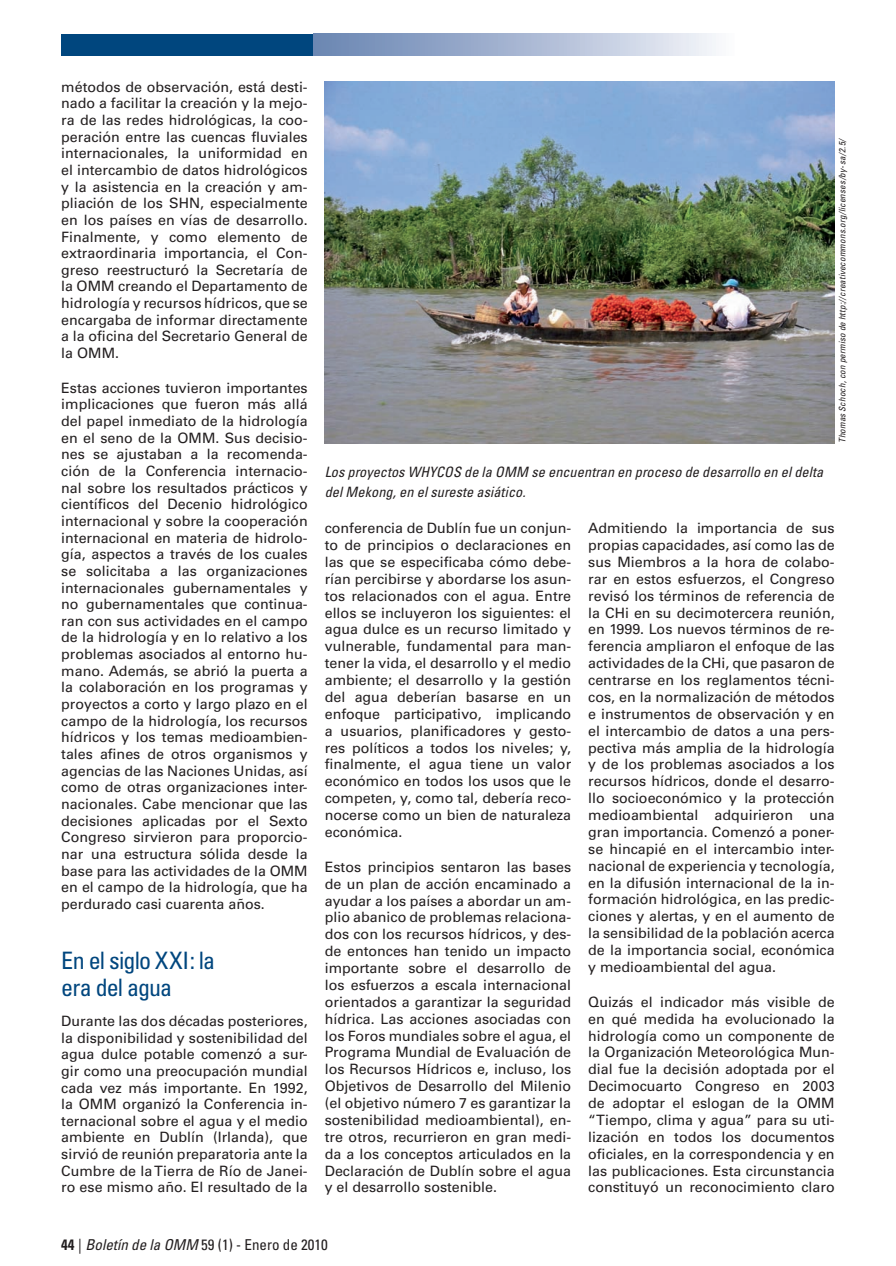
<style>
.page{position:relative;width:896px;height:1266px;background:#fff}
.page>*{position:absolute;margin:0;border:0;box-sizing:border-box;transform-origin:0 0}
.Heading_1__2_lines{font:condensed 24px/27.2px "Univers";letter-spacing:-.035em;color:#00467e}
.t1{font:condensed 15px "Univers";color:#231f20}
.t2{font:14.25px/16.8px "Univers";color:#231f20;text-align:justify}
.t3{font:italic condensed 14.25px/19.5px "Univers";letter-spacing:.005em;color:#231f20}
.Credit{font:italic condensed 9px "Univers";color:#231f20}
.s1{font-weight:700}
.s2{font-style:italic}
</style>
<div class="page">
<div style="left:61px;top:34px;width:253px;height:21px;background:#00467e"></div>
<div style="left:314px;top:34px;width:420px;height:21px;background:linear-gradient(to right,#6481b0,#f5f5fa)"></div>
<img style="left:325px;top:81px;width:509px;height:362px">
<p class="t2" style="left:61px;top:78px;width:248px">métodos de observación, está desti&shy;nado a facilitar la creación y la mejo&shy;ra de las redes hidrológicas, la coo&shy;peración entre las cuencas fluviales internacionales, la uniformidad en el intercambio de datos hidrológicos y la asistencia en la creación y am&shy;pliación de los SHN, especialmente en los países en vías de desarrollo.<br>Finalmente, y como elemento de extraordinaria importancia, el Con&shy;greso reestructuró la Secretaría de la OMM creando el Departamento de hidrología y recursos hídricos, que se encargaba de informar directamente a la oficina del Secretario General de la OMM.</p>
<p class="t2" style="left:61px;top:379px;width:248px">Estas acciones tuvieron importantes implicaciones que fueron más allá del papel inmediato de la hidrología en el seno de la OMM. Sus decisio&shy;nes se ajustaban a la recomenda&shy;ción de la Conferencia internacio&shy;nal sobre los resultados prácticos y científicos del Decenio hidrológico internacional y sobre la cooperación internacional en materia de hidrolo&shy;gía, aspectos a través de los cuales se solicitaba a las organizaciones internacionales gubernamentales y no gubernamentales que continua&shy;ran con sus actividades en el campo de la hidrología y en lo relativo a los problemas asociados al entorno hu&shy;mano. Además, se abrió la puerta a la colaboración en los programas y proyectos a corto y largo plazo en el campo de la hidrología, los recursos hídricos y los temas medioambien&shy;tales afines de otros organismos y agencias de las Naciones Unidas, así como de otras organizaciones inter&shy;nacionales. Cabe mencionar que las decisiones aplicadas por el Sexto Congreso sirvieron para proporcio&shy;nar una estructura sólida desde la base para las actividades de la OMM en el campo de la hidrología, que ha perdurado casi cuarenta años.</p>
<p class="Heading_1__2_lines" style="left:61px;top:946px;width:155px">En el siglo XXI: la era del agua</p>
<p class="t2" style="left:61px;top:1012px;width:248px">Durante las dos décadas posteriores, la disponibilidad y sostenibilidad del agua dulce potable comenzó a sur&shy;gir como una preocupación mundial cada vez más importante. En 1992, la OMM organizó la Conferencia in&shy;ternacional sobre el agua y el medio ambiente en Dublín (Irlanda), que sirvió de reunión preparatoria ante la Cumbre de la Tierra de Río de Janei&shy;ro ese mismo año. El resultado de la</p>
<p class="t3" style="left:325px;top:462px;width:500px">Los proyectos WHYCOS de la OMM se encuentran en proceso de desarrollo en el delta del Mekong, en el sureste asiático.</p>
<p class="Credit" style="left:836px;top:443px;width:307px;rotate:-90deg">Thomas Schoch, con permiso de http://creativecommons.org/licenses/by-sa/2.5/</p>
<p class="t2" style="left:325px;top:519px;width:248px">conferencia de Dublín fue un conjun&shy;to de principios o declaraciones en las que se especificaba cómo debe&shy;rían percibirse y abordarse los asun&shy;tos relacionados con el agua. Entre ellos se incluyeron los siguientes: el agua dulce es un recurso limitado y vulnerable, fundamental para man&shy;tener la vida, el desarrollo y el medio ambiente; el desarrollo y la gestión del agua deberían basarse en un enfoque participativo, implicando a usuarios, planificadores y gesto&shy;res políticos a todos los niveles; y, finalmente, el agua tiene un valor económico en todos los usos que le competen, y, como tal, debería reco&shy;nocerse como un bien de naturaleza económica.</p>
<p class="t2" style="left:325px;top:858px;width:248px">Estos principios sentaron las bases de un plan de acción encaminado a ayudar a los países a abordar un am&shy;plio abanico de problemas relaciona&shy;dos con los recursos hídricos, y des&shy;de entonces han tenido un impacto importante sobre el desarrollo de los esfuerzos a escala internacional orientados a garantizar la seguridad hídrica. Las acciones asociadas con los Foros mundiales sobre el agua, el Programa Mundial de Evaluación de los Recursos Hídricos e, incluso, los Objetivos de Desarrollo del Milenio (el objetivo número 7 es garantizar la sostenibilidad medioambiental), en&shy;tre otros, recurrieron en gran medi&shy;da a los conceptos articulados en la Declaración de Dublín sobre el agua y el desarrollo sostenible.</p>
<p class="t2" style="left:588px;top:519px;width:248px">Admitiendo la importancia de sus propias capacidades, así como las de sus Miembros a la hora de colabo&shy;rar en estos esfuerzos, el Congreso revisó los términos de referencia de la CHi en su decimotercera reunión, en 1999. Los nuevos términos de re&shy;ferencia ampliaron el enfoque de las actividades de la CHi, que pasaron de centrarse en los reglamentos técni&shy;cos, en la normalización de métodos e instrumentos de observación y en el intercambio de datos a una pers&shy;pectiva más amplia de la hidrología y de los problemas asociados a los recursos hídricos, donde el desarro&shy;llo socioeconómico y la protección medioambiental adquirieron una gran importancia. Comenzó a poner&shy;se hincapié en el intercambio inter&shy;nacional de experiencia y tecnología, en la difusión internacional de la in&shy;formación hidrológica, en las predic&shy;ciones y alertas, y en el aumento de la sensibilidad de la población acerca de la importancia social, económica y medioambiental del agua.</p>
<p class="t2" style="left:588px;top:993px;width:248px">Quizás el indicador más visible de en qué medida ha evolucionado la hidrología como un componente de la Organización Meteorológica Mun&shy;dial fue la decisión adoptada por el Decimocuarto Congreso en 2003 de adoptar el eslogan de la OMM “Tiempo, clima y agua” para su uti&shy;lización en todos los documentos oficiales, en la correspondencia y en las publicaciones. Esta circunstancia constituyó un reconocimiento claro</p>
<p class="t1" style="left:61px;top:1234px;width:268px"><span class="s1">44</span> | <span class="s2">Boletín de la OMM</span> 59 (1) - Enero de 2010</p>
</div>
